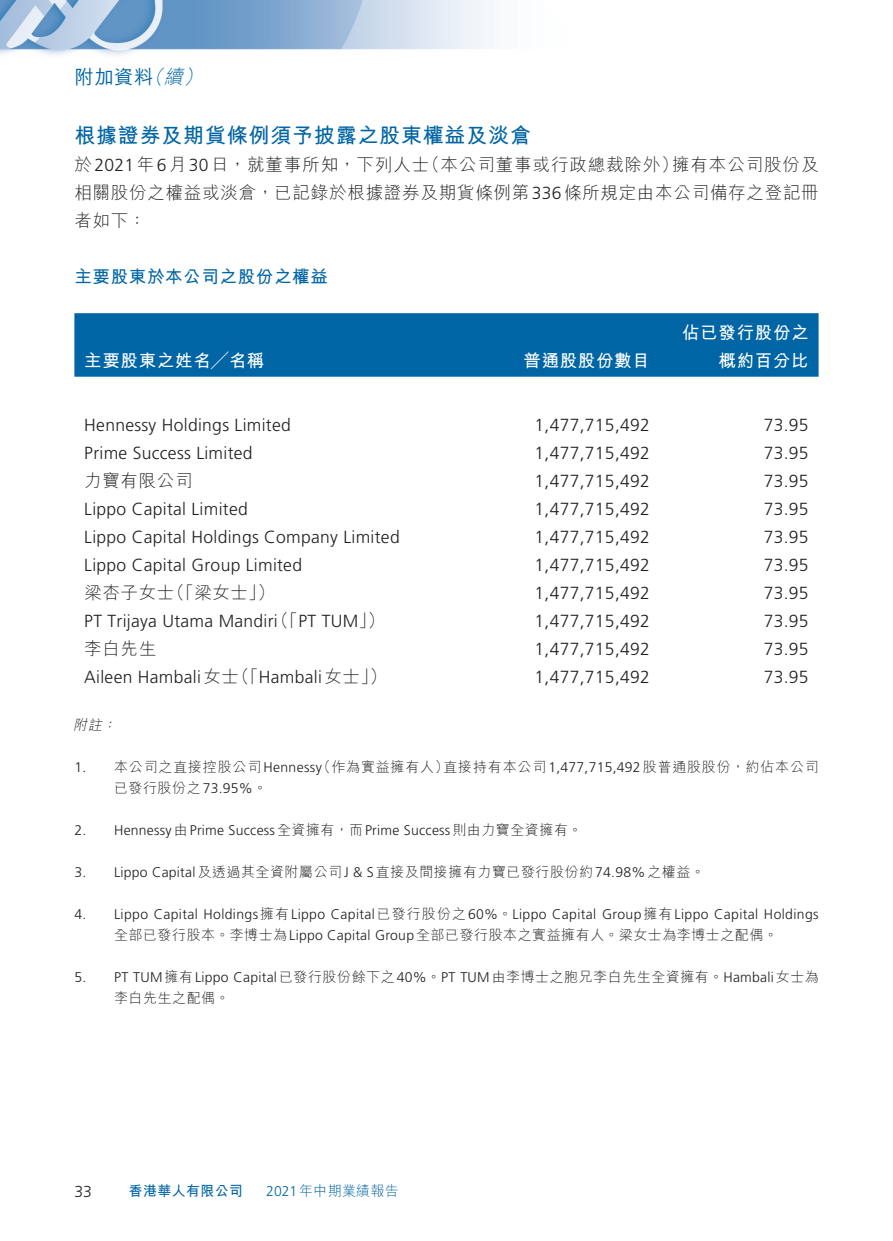
<style>
.page{position:relative;width:893px;height:1241px;background:#fff}
.page>*{position:absolute;margin:0;border:0;box-sizing:border-box;transform-origin:0 0}
._01_H1{font:700 21px "M Hei HK";letter-spacing:.035em;color:#0065a4}
.t1{font:500 19.25px "M Hei HK";color:#0065a4}
.t2{font:italic 300 19.25px "M Hei HK";color:#0065a4}
._50_Table_txt{font:300 17.5px "Frutiger LT Std";letter-spacing:.015em;color:#231f20}
._00_txt{font:300 17.5px/28px "M Hei HK";letter-spacing:.045em;color:#231f20}
._50_Table_txt-2{font:700 17.5px "M Hei HK";letter-spacing:.035em;color:#fff}
._50_Table_txt-3{font:300 17.5px "M Hei HK";letter-spacing:.035em;color:#231f20}
._02_H2{font:700 17.5px "M Hei HK";letter-spacing:.035em;color:#0065a4}
.t3{font:300 15.92px "Frutiger LT Std";color:#231f20}
.t4{font:300 14.17px "M Hei HK";letter-spacing:.02em;color:#0065a4}
.t5{font:700 14.17px "M Hei HK";letter-spacing:.02em;color:#0065a4}
._06_Notes{font:300 14px "Frutiger LT Std";letter-spacing:.025em;color:#231f20}
._06_Notes-2{font:300 14px "M Hei HK";letter-spacing:.035em;color:#231f20}
._06_Notes-3{font:300 14px "M Hei HK";letter-spacing:.06em;color:#231f20}
._06_Notes-4{font:italic 300 14px "M Hei HK";color:#231f20}
.s1{font-family:"Frutiger LT Std"}
.s2{font-family:"M Hei HK"}
</style>
<div class="page">
<img style="left:0;top:0;width:819px;height:377px">
<div style="left:74px;top:313px;width:744px;height:63px;background:#0065a4"></div>
<p class="t2" style="left:164px;top:67px;width:25px">續</p>
<p class="t2" style="left:144px;top:67px;width:25px">（</p>
<p class="t2" style="left:183px;top:67px;width:25px">(</p>
<p class="t1" style="left:74px;top:63px;width:81px">附加資料</p>
<p class="_01_H1" style="left:74px;top:120px;width:458px">根據證券及期貨條例須予披露之股東權益及淡倉</p>
<p class="_00_txt" style="left:672px;top:150px;width:148px">擁有本公司股份及</p>
<p class="_00_txt" style="left:422px;top:150px;width:258px">（本公司董事或行政總裁除外）</p>
<p class="_00_txt" style="left:74px;top:150px;width:746px">於<span class="s1">2021</span>年<span class="s1">6</span>月<span class="s1">30</span>日，就董事所知，下列人士<br>相關股份之權益或淡倉，已記錄於根據證券及期貨條例第<span class="s1">336</span>條所規定由本公司備存之登記冊者如下：</p>
<p class="_02_H2" style="left:74px;top:264px;width:255px">主要股東於本公司之股份之權益</p>
<p class="_50_Table_txt-2" style="left:84px;top:348px;width:182px">主要股東之姓名╱名稱</p>
<p class="_50_Table_txt-2" style="left:523px;top:348px;width:128px">普通股股份數目</p>
<p class="_50_Table_txt-2" style="left:682px;top:320px;width:128px">佔已發行股份之</p>
<p class="_50_Table_txt-2" style="left:718px;top:348px;width:92px">概約百分比</p>
<p class="_50_Table_txt" style="left:84px;top:414px;width:208px">Hennessy Holdings Limited</p>
<p class="_50_Table_txt" style="left:534px;top:414px;width:117px">1,477,715,492</p>
<p class="_50_Table_txt" style="left:764px;top:414px;width:46px">73.95</p>
<p class="_50_Table_txt" style="left:84px;top:442px;width:170px">Prime Success Limited</p>
<p class="_50_Table_txt" style="left:534px;top:442px;width:117px">1,477,715,492</p>
<p class="_50_Table_txt" style="left:764px;top:442px;width:46px">73.95</p>
<p class="_50_Table_txt-3" style="left:84px;top:471px;width:110px">力寶有限公司</p>
<p class="_50_Table_txt" style="left:534px;top:470px;width:117px">1,477,715,492</p>
<p class="_50_Table_txt" style="left:764px;top:470px;width:46px">73.95</p>
<p class="_50_Table_txt" style="left:84px;top:498px;width:165px">Lippo Capital Limited</p>
<p class="_50_Table_txt" style="left:534px;top:498px;width:117px">1,477,715,492</p>
<p class="_50_Table_txt" style="left:764px;top:498px;width:46px">73.95</p>
<p class="_50_Table_txt" style="left:84px;top:526px;width:317px">Lippo Capital Holdings Company Limited</p>
<p class="_50_Table_txt" style="left:534px;top:526px;width:117px">1,477,715,492</p>
<p class="_50_Table_txt" style="left:764px;top:526px;width:46px">73.95</p>
<p class="_50_Table_txt" style="left:84px;top:554px;width:219px">Lippo Capital Group Limited</p>
<p class="_50_Table_txt" style="left:534px;top:554px;width:117px">1,477,715,492</p>
<p class="_50_Table_txt" style="left:764px;top:554px;width:46px">73.95</p>
<p class="_50_Table_txt-3" style="left:167px;top:583px;width:109px">（「梁女士 (「</p>
<p class="_50_Table_txt-3" style="left:84px;top:583px;width:92px">梁杏子女士</p>
<p class="_50_Table_txt" style="left:534px;top:582px;width:117px">1,477,715,492</p>
<p class="_50_Table_txt" style="left:764px;top:582px;width:46px">73.95</p>
<p class="_50_Table_txt" style="left:84px;top:610px;width:302px">PT Trijaya Utama Mandir <span class="s2">「</span>i <span class="s2">（</span> PT TUM <span class="s2">(「</span></p>
<p class="_50_Table_txt" style="left:534px;top:610px;width:117px">1,477,715,492</p>
<p class="_50_Table_txt" style="left:764px;top:610px;width:46px">73.95</p>
<p class="_50_Table_txt-3" style="left:84px;top:639px;width:73px">李白先生</p>
<p class="_50_Table_txt" style="left:534px;top:638px;width:117px">1,477,715,492</p>
<p class="_50_Table_txt" style="left:764px;top:638px;width:46px">73.95</p>
<p class="_50_Table_txt" style="left:232px;top:666px;width:156px"><span class="s2">（「</span>Hambali<span class="s2">女士 (「</span></p>
<p class="_50_Table_txt" style="left:84px;top:666px;width:156px">Aileen Hambali<span class="s2">女士</span></p>
<p class="_06_Notes-4" style="left:102px;top:717px;width:18px">：</p>
<p class="_06_Notes-4" style="left:73px;top:717px;width:33px">附註</p>
<p class="_50_Table_txt" style="left:534px;top:666px;width:117px">1,477,715,492</p>
<p class="_50_Table_txt" style="left:764px;top:666px;width:46px">73.95</p>
<p class="_06_Notes" style="left:74px;top:758px;width:13px">1.</p>
<p class="_06_Notes" style="left:74px;top:821px;width:13px">2.</p>
<p class="_06_Notes" style="left:74px;top:863px;width:13px">3.</p>
<p class="_06_Notes" style="left:74px;top:905px;width:13px">4.</p>
<p class="_06_Notes" style="left:74px;top:968px;width:13px">5.</p>
<p class="_06_Notes-3" style="left:317px;top:759px;width:133px">（作為實益擁有人）</p>
<p class="_06_Notes-3" style="left:114px;top:759px;width:209px">本公司之直接控股公司<span class="s1">Hennessy</span></p>
<p class="_06_Notes-3" style="left:443px;top:759px;width:377px">直接持有本公司<span class="s1">1,477,715,492</span>股普通股股份，約佔本公司</p>
<p class="_06_Notes-2" style="left:114px;top:780px;width:155px">已發行股份之<span class="s1">73.95%</span>。</p>
<p class="_06_Notes" style="left:114px;top:821px;width:470px">Hennessy<span class="s2">由</span>Prime Success<span class="s2">全資擁有，而</span>Prime Success<span class="s2">則由力寶全資擁有。</span></p>
<p class="_06_Notes-2" style="left:114px;top:864px;width:592px"><span class="s1">Lippo Capital</span>及透過其全資附屬公司<span class="s1">J &amp; S</span>直接及間接擁有力寶已發行股份約<span class="s1">74.98%</span>之權益。</p>
<p class="_06_Notes" style="left:114px;top:905px;width:706px">Lippo Capital Holdings<span class="s2">擁有</span>Lippo Capital<span class="s2">已發行股份之</span> 60%<span class="s2">。</span>Lippo Capital Group<span class="s2">擁有</span>Lippo Capital Holdings</p>
<p class="_06_Notes-2" style="left:114px;top:927px;width:665px">全部已發行股本。李博士為<span class="s1">Lippo Capital Group</span>全部已發行股本之實益擁有人。梁女士為李博士之配偶。</p>
<p class="_06_Notes" style="left:114px;top:968px;width:706px">PT TUM<span class="s2">擁有</span>Lippo Capital<span class="s2">已發行股份餘下之</span>40%<span class="s2">。</span>PT TUM<span class="s2">由李博士之胞兄李白先生全資擁有。</span>Hambali<span class="s2">女士為</span></p>
<p class="_06_Notes-2" style="left:114px;top:990px;width:117px">李白先生之配偶。</p>
<p class="t3" style="left:74px;top:1181px;width:19px">33</p>
<p class="t5" style="left:129px;top:1180px;width:115px">香港華人有限公司</p>
<p class="t4" style="left:266px;top:1183px;width:134px"><span class="s1">2021</span>年中期業績報告</p>
</div>
